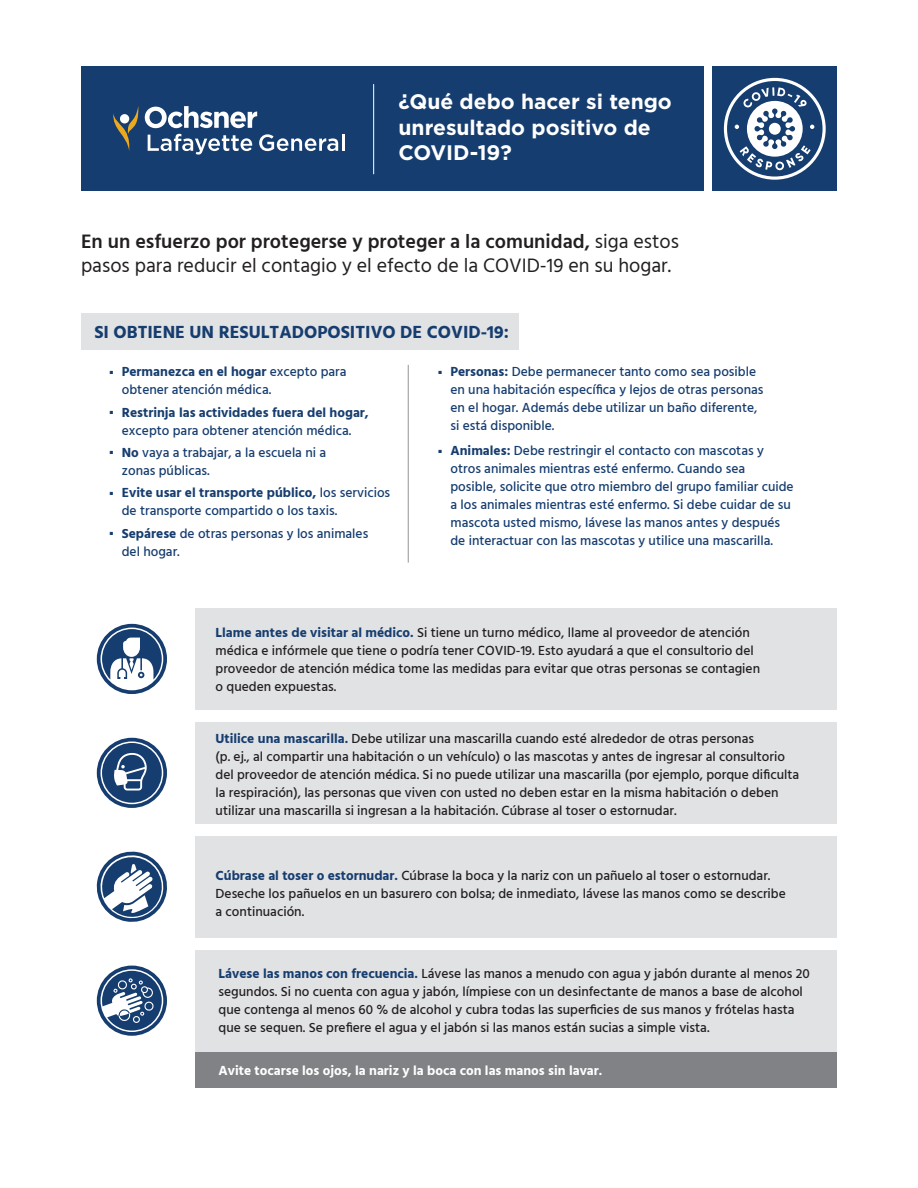
<style>
.page{position:relative;width:918px;height:1188px;background:#fff}
.page>*{position:absolute;margin:0;border:0;box-sizing:border-box;transform-origin:0 0}
.t1{font:700 21px/25.2px "Gotham";color:#fff}
.t2{font:19.95px "Hind";color:#231f20}
.t3{font:600 19.95px "Hind";color:#231f20}
.t4{font:700 18px "Hind";color:#163d6f}
.t5{font:500 13.5px/18px "Hind";color:#231f20}
.t6{font:500 13.5px/18px "Hind";color:#163d6f}
.t7{font:700 13.5px/18px "Hind";color:#163d6f;text-align:center}
.t8{font:700 13.5px "Hind";color:#fff}
.s1{font-weight:400}
.s2{font-weight:700}
.s3{font-weight:500}
.s4{font-weight:700;color:#163d6f}
</style>
<div class="page">
<div style="left:195px;top:608px;width:642px;height:102px;background:#e1e2e4"></div>
<div style="left:195px;top:722px;width:642px;height:102px;background:#e1e2e4"></div>
<div style="left:195px;top:836px;width:642px;height:102px;background:#e1e2e4"></div>
<div style="left:195px;top:950px;width:642px;height:102px;background:#e1e2e4"></div>
<div style="left:195px;top:1052px;width:642px;height:35px;background:#808285"></div>
<svg style="left:97px;top:624px;width:70px;height:70px"></svg>
<svg style="left:97px;top:738px;width:70px;height:70px"></svg>
<svg style="left:96px;top:851px;width:71px;height:71px"></svg>
<svg style="left:97px;top:966px;width:70px;height:70px"></svg>
<div style="left:81px;top:67px;width:622px;height:124px;background:#163d6f"></div>
<hr style="left:373px;top:84px;width:1px;height:90px;background:#fff">
<div style="left:713px;top:67px;width:124px;height:124px;background:#163d6f"></div>
<svg style="left:724px;top:78px;width:102px;height:102px"></svg>
<svg style="left:113px;top:106px;width:26px;height:45px"></svg>
<div style="left:120px;top:114px;width:9px;height:9px;background:#fff;border-radius:50%"></div>
<svg style="left:148px;top:134px;width:104px;height:21px"></svg>
<svg style="left:259px;top:134px;width:85px;height:17px"></svg>
<svg style="left:145px;top:106px;width:112px;height:22px"></svg>
<hr style="left:408px;top:365px;width:1px;height:198px;background:#939598">
<div style="left:82px;top:313px;width:437px;height:36px;background:#e1e2e4"></div>
<p class="t1" style="left:399px;top:89px;width:275px">¿Qué debo hacer si tengo unresultado positivo de<br>COVID-19?</p>
<p class="t3" style="left:81px;top:228px;width:599px">En un esfuerzo por protegerse y proteger a la comunidad, <span class="s1">siga estos</span></p>
<p class="t2" style="left:81px;top:252px;width:592px">pasos para reducir el contagio y el efecto de la COVID-19 en su hogar.</p>
<p class="t4" style="left:94px;top:322px;width:416px">SI OBTIENE UN RESULTADOPOSITIVO DE COVID-19:</p>
<p class="t6" style="left:122px;top:364px;width:226px;text-indent:-12px">■ <span class="s2">Permanezca en el hogar</span> excepto para obtener atención médica.</p>
<p class="t7" style="left:110px;top:403px;width:261px">■ Restrinja las actividades fuera del hogar, <span class="s3">excepto para obtener atención médica.</span></p>
<p class="t6" style="left:122px;top:444px;width:206px;text-indent:-12px">■ <span class="s2">No</span> vaya a trabajar, a la escuela ni a zonas públicas.</p>
<p class="t6" style="left:122px;top:485px;width:270px;text-indent:-12px">■ <span class="s2">Evite usar el transporte público,</span> los servicios de transporte compartido o los taxis.</p>
<p class="t6" style="left:122px;top:525px;width:248px;text-indent:-12px">■ <span class="s2">Sepárese</span> de otras personas y los animales del hogar.</p>
<p class="t6" style="left:450px;top:364px;width:315px;text-indent:-12px">■ <span class="s2">Personas:</span> Debe permanecer tanto como sea posible en una habitación específica y lejos de otras personas en el hogar. Además debe utilizar un baño diferente, si está disponible.</p>
<p class="t6" style="left:450px;top:442px;width:345px;text-indent:-12px">■ <span class="s2">Animales:</span> Debe restringir el contacto con mascotas y otros animales mientras esté enfermo. Cuando sea posible, solicite que otro miembro del grupo familiar cuide a los animales mientras esté enfermo. Si debe cuidar de su mascota usted mismo, lávese las manos antes y después de interactuar con las mascotas y utilice una mascarilla.</p>
<p class="t5" style="left:216px;top:624px;width:536px"><span class="s4">Llame antes de visitar al médico.</span> Si tiene un turno médico, llame al proveedor de atención</p>
<p class="t5" style="left:216px;top:642px;width:540px">médica e infórmele que tiene o podría tener COVID-19. Esto ayudará a que el consultorio del</p>
<p class="t5" style="left:216px;top:660px;width:546px">proveedor de atención médica tome las medidas para evitar que otras personas se contagien</p>
<p class="t5" style="left:216px;top:678px;width:122px">o queden expuestas.</p>
<p class="t5" style="left:216px;top:731px;width:540px"><span class="s4">Utilice una mascarilla.</span> Debe utilizar una mascarilla cuando esté alrededor de otras personas</p>
<p class="t5" style="left:216px;top:749px;width:571px">(p. ej., al compartir una habitación o un vehículo) o las mascotas y antes de ingresar al consultorio</p>
<p class="t5" style="left:216px;top:767px;width:585px">del proveedor de atención médica. Si no puede utilizar una mascarilla (por ejemplo, porque dificulta</p>
<p class="t5" style="left:216px;top:785px;width:564px">la respiración), las personas que viven con usted no deben estar en la misma habitación o deben</p>
<p class="t5" style="left:216px;top:803px;width:463px">utilizar una mascarilla si ingresan a la habitación. Cúbrase al toser o estornudar.</p>
<p class="t5" style="left:216px;top:867px;width:556px"><span class="s4">Cúbrase al toser o estornudar.</span> Cúbrase la boca y la nariz con un pañuelo al toser o estornudar.</p>
<p class="t5" style="left:216px;top:885px;width:572px">Deseche los pañuelos en un basurero con bolsa; de inmediato, lávese las manos como se describe</p>
<p class="t5" style="left:216px;top:903px;width:90px">a continuación.</p>
<p class="t5" style="left:219px;top:965px;width:593px"><span class="s4">Lávese las manos con frecuencia.</span> Lávese las manos a menudo con agua y jabón durante al menos 20 segundos. Si no cuenta con agua y jabón, límpiese con un desinfectante de manos a base de alcohol que contenga al menos 60 % de alcohol y cubra todas las superficies de sus manos y frótelas hasta que se sequen. Se prefiere el agua y el jabón si las manos están sucias a simple vista.</p>
<p class="t8" style="left:219px;top:1063px;width:385px">Avite tocarse los ojos, la nariz y la boca con las manos sin lavar.</p>
</div>
